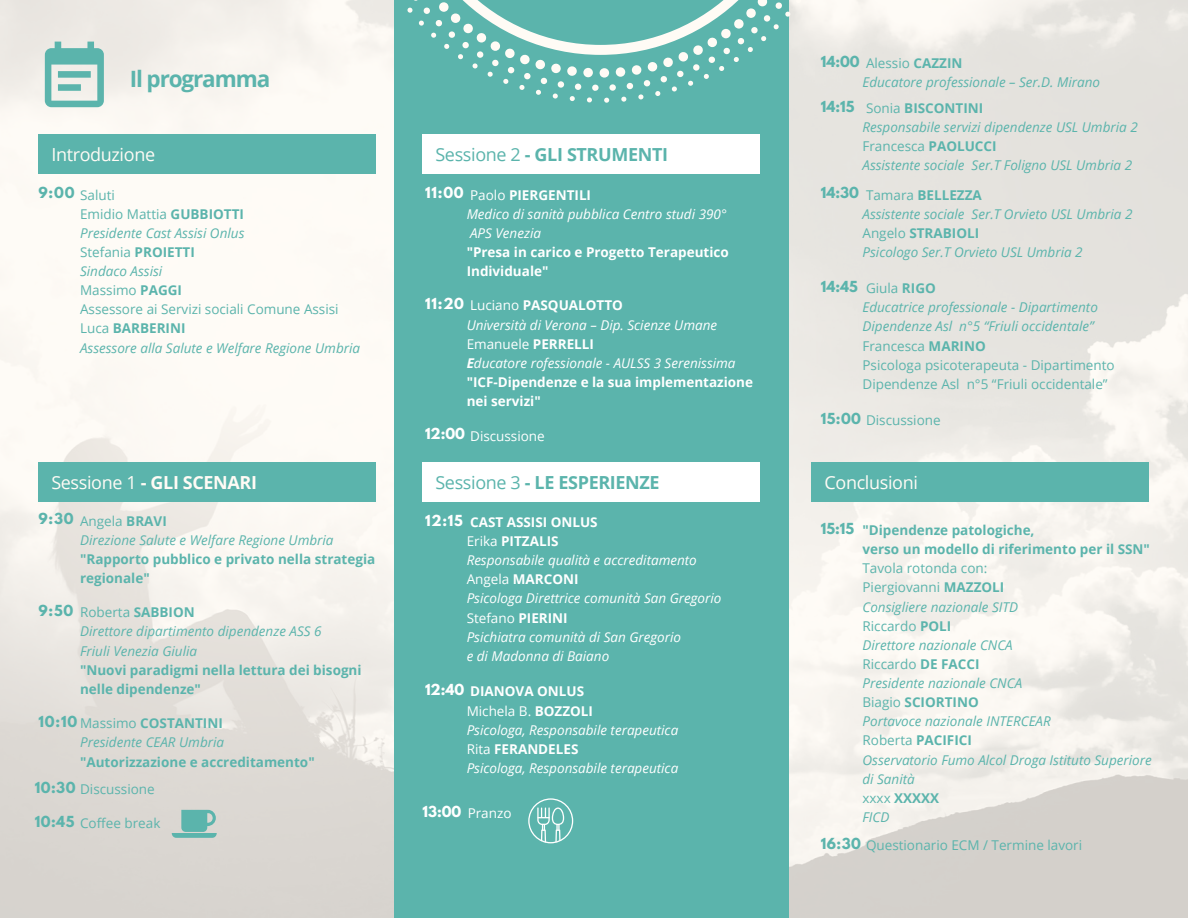
<style>
.page{position:relative;width:1188px;height:918px;background:#fff}
.page>*{position:absolute;margin:0;border:0;box-sizing:border-box;transform-origin:0 0}
.t1{font:700 22.5px "Open Sans";letter-spacing:-.05em;color:#5bb4ac}
.t2{font:700 18px "Open Sans";letter-spacing:-.02em;color:#5bb4ac}
.t3{font:18px "Open Sans";letter-spacing:-.02em;color:#fffbf5}
.t4{font:700 18px "Open Sans";letter-spacing:-.02em;color:#fffbf5}
.t5{font:italic 13.5px/19.2px "Open Sans";color:#5bb4ac}
.t6{font:italic 13.5px/19.2px "Open Sans";color:#fff}
.t7{font:13.5px/19.2px "Open Sans";color:#5bb4ac}
.t8{font:700 13.5px/19.2px "Open Sans";color:#5bb4ac}
.t9{font:700 13.5px/19.2px "Open Sans";color:#fff}
.t10{font:700 13.5px "League Spartan";color:#5bb4ac}
.t11{font:13.5px "Open Sans";color:#fff}
.t12{font:700 13.5px "League Spartan";letter-spacing:.06em;color:#fff}
.s1{font-family:"League Spartan";font-weight:700;font-style:normal}
.s2{font-style:normal}
.s3{font-weight:700;font-style:normal}
.s4{font-weight:400}
.s5{font-family:"League Spartan"}
.s6{font-family:"League Spartan";font-weight:700}
.s7{font-weight:700}
.s8{font-style:italic}
</style>
<div class="page">
<img style="left:0;top:0;width:1188px;height:918px">
<div style="left:394px;top:0;width:395px;height:918px;background:#5bb4ac"></div>
<div style="left:38px;top:135px;width:338px;height:39px;background:#5bb4ac"></div>
<svg style="left:45px;top:42px;width:59px;height:65px"></svg>
<svg style="left:351px;top:0;width:499px;height:103px"></svg>
<div style="left:812px;top:462px;width:337px;height:40px;background:#5bb4ac"></div>
<div style="left:423px;top:135px;width:337px;height:39px;background:#fff"></div>
<div style="left:38px;top:462px;width:338px;height:40px;background:#5bb4ac"></div>
<svg style="left:172px;top:810px;width:45px;height:28px"></svg>
<div style="left:423px;top:462px;width:337px;height:40px;background:#fff"></div>
<svg style="left:528px;top:798px;width:45px;height:45px"></svg>
<h1 class="t1" style="left:130px;top:63px;width:142px">Il programma</h1>
<h2 class="t3" style="left:51px;top:142px;width:105px">Introduzione</h2>
<p class="t5" style="left:80px;top:185px;width:282px;text-indent:-42px"><span class="s1">9:00</span> <span class="s2">Saluti<br>Emidio Mattia</span> <span class="s3">GUBBIOTTI<br></span>Presidente Cast Assisi Onlus<br><span class="s2">Stefania</span> <span class="s3">PROIETTI<br></span>Sindaco Assisi<br><span class="s2">Massimo</span> <span class="s3">PAGGI<br></span><span class="s2">Assessore ai Servizi sociali Comune Assisi<br>Luca</span> <span class="s3">BARBERINI<br></span>Assessore alla Salute e Welfare Regione Umbria</p>
<h2 class="t4" style="left:51px;top:470px;width:207px"><span class="s4">Sessione 1</span> - GLI SCENARI</h2>
<p class="t5" style="left:80px;top:511px;width:255px"><span class="s2">Angela</span> <span class="s3">BRAVI<br></span>Direzione Salute e Welfare Regione Umbria</p>
<p class="t8" style="left:80px;top:549px;width:297px">"Rapporto pubblico e privato nella strategia regionale"</p>
<p class="t10" style="left:38px;top:512px;width:37px">9:30</p>
<p class="t10" style="left:38px;top:604px;width:36px">9:50</p>
<p class="t5" style="left:80px;top:603px;width:243px"><span class="s2">Roberta</span> <span class="s3">SABBION<br></span>Direttore dipartimento dipendenze ASS 6<br>Friuli Venezia Giulia</p>
<p class="t8" style="left:80px;top:660px;width:283px">"Nuovi paradigmi nella lettura dei bisogni nelle dipendenze"</p>
<p class="t5" style="left:38px;top:713px;width:187px;text-align:right"><span class="s1">10:10</span> <span class="s2">Massimo</span> <span class="s3">COSTANTINI<br></span>Presidente CEAR Umbria</p>
<p class="t8" style="left:35px;top:748px;width:281px;line-height:27.3px;text-indent:45px">"Autorizzazione e accreditamento"<br><span class="s5">10:30</span> <span class="s4">Discussione</span></p>
<p class="t7" style="left:35px;top:814px;width:127px"><span class="s6">10:45</span> Coffee break</p>
<h2 class="t2" style="left:435px;top:142px;width:234px"><span class="s4">Sessione 2</span> - GLI STRUMENTI</h2>
<p class="t12" style="left:425px;top:186px;width:40px">11:00</p>
<p class="t6" style="left:467px;top:185px;width:262px"><span class="s2">Paolo</span> <span class="s3">PIERGENTILI<br></span>Medico di sanità pubblica Centro studi 390°<br>APS Venezia</p>
<p class="t9" style="left:467px;top:242px;width:264px">"Presa in carico e Progetto Terapeutico<br>Individuale"</p>
<p class="t6" style="left:467px;top:296px;width:288px;text-indent:-42px"><span class="s1">11:20</span> <span class="s2">Luciano</span> <span class="s3">PASQUALOTTO<br></span>Università di Verona – Dip. Scienze Umane<br><span class="s2">Emanuele</span> <span class="s3">PERRELLI<br></span><span class="s7">E</span>ducatore rofessionale - AULSS 3 Serenissima <span class="s3">"ICF-Dipendenze e la sua implementazione nei servizi"</span></p>
<p class="t11" style="left:425px;top:426px;width:121px"><span class="s6">12:00</span> Discussione</p>
<h2 class="t2" style="left:435px;top:470px;width:226px"><span class="s4">Sessione 3</span> - LE ESPERIENZE</h2>
<p class="t6" style="left:467px;top:512px;width:256px"><span class="s3">CAST ASSISI ONLUS<br></span><span class="s2">Erika</span> <span class="s3">PITZALIS<br></span>Responsabile qualità e accreditamento<br><span class="s2">Angela</span> <span class="s3">MARCONI<br></span>Psicologa Direttrice comunità San Gregorio<br><span class="s2">Stefano</span> <span class="s3">PIERINI<br></span>Psichiatra comunità di San Gregorio<br>e di Madonna di Baiano</p>
<p class="t12" style="left:425px;top:514px;width:39px">12:15</p>
<p class="t6" style="left:467px;top:682px;width:213px;text-indent:-42px"><span class="s1">12:40</span> <span class="s3">DIANOVA ONLUS<br></span><span class="s2">Michela B.</span> <span class="s3">BOZZOLI<br></span>Psicologa, Responsabile terapeutica<br><span class="s2">Rita</span> <span class="s3">FERANDELES<br></span>Psicologa, Responsabile terapeutica</p>
<p class="t11" style="left:423px;top:804px;width:90px"><span class="s6">13:00</span> Pranzo</p>
<p class="t10" style="left:821px;top:55px;width:40px">14:00</p>
<p class="t5" style="left:863px;top:53px;width:239px"><span class="s2">Alessio</span> <span class="s3">CAZZIN<br></span>Educatore professionale – Ser.D. Mirano</p>
<p class="t10" style="left:821px;top:100px;width:35px">14:15</p>
<p class="t5" style="left:863px;top:98px;width:277px"><span class="s2">Sonia</span> <span class="s3">BISCONTINI<br></span>Responsabile servizi dipendenze USL Umbria 2<br><span class="s2">Francesca</span> <span class="s3">PAOLUCCI<br></span>Assistente sociale Ser.T Foligno USL Umbria 2</p>
<p class="t10" style="left:821px;top:186px;width:40px">14:30</p>
<p class="t5" style="left:863px;top:185px;width:272px"><span class="s2">Tamara</span> <span class="s3">BELLEZZA<br></span>Assistente sociale Ser.T Orvieto USL Umbria 2<br><span class="s2">Angelo</span> <span class="s3">STRABIOLI<br></span>Psicologo Ser.T Orvieto USL Umbria 2</p>
<p class="t10" style="left:821px;top:280px;width:38px">14:45</p>
<p class="t7" style="left:863px;top:278px;width:254px">Giula <span class="s7">RIGO<br></span><span class="s8">Educatrice professionale - Dipartimento<br>Dipendenze Asl n°5 “Friuli occidentale”<br></span>Francesca <span class="s7">MARINO<br></span>Psicologa psicoterapeuta - Dipartimento<br>Dipendenze Asl n°5 “Friuli occidentale”</p>
<p class="t7" style="left:821px;top:410px;width:121px"><span class="s6">15:00</span> Discussione</p>
<h2 class="t3" style="left:825px;top:470px;width:95px">Conclusioni</h2>
<p class="t10" style="left:821px;top:522px;width:35px">15:15</p>
<p class="t8" style="left:863px;top:520px;width:289px">"Dipendenze patologiche,<br>verso un modello di riferimento per il SSN"</p>
<p class="t5" style="left:863px;top:558px;width:291px"><span class="s2">Tavola rotonda con:<br>Piergiovanni</span> <span class="s3">MAZZOLI<br></span>Consigliere nazionale SITD<br><span class="s2">Riccardo</span> <span class="s3">POLI<br></span>Direttore nazionale CNCA<br><span class="s2">Riccardo</span> <span class="s3">DE FACCI<br></span>Presidente nazionale CNCA<br><span class="s2">Biagio</span> <span class="s3">SCIORTINO<br></span>Portavoce nazionale INTERCEAR<br><span class="s2">Roberta</span> <span class="s3">PACIFICI<br></span>Osservatorio Fumo Alcol Droga Istituto Superiore di Sanità<br><span class="s2">xxxx</span> <span class="s3">XXXXX<br></span>FICD</p>
<p class="t7" style="left:821px;top:835px;width:263px"><span class="s6">16:30</span> Questionario ECM / Termine lavori</p>
</div>
